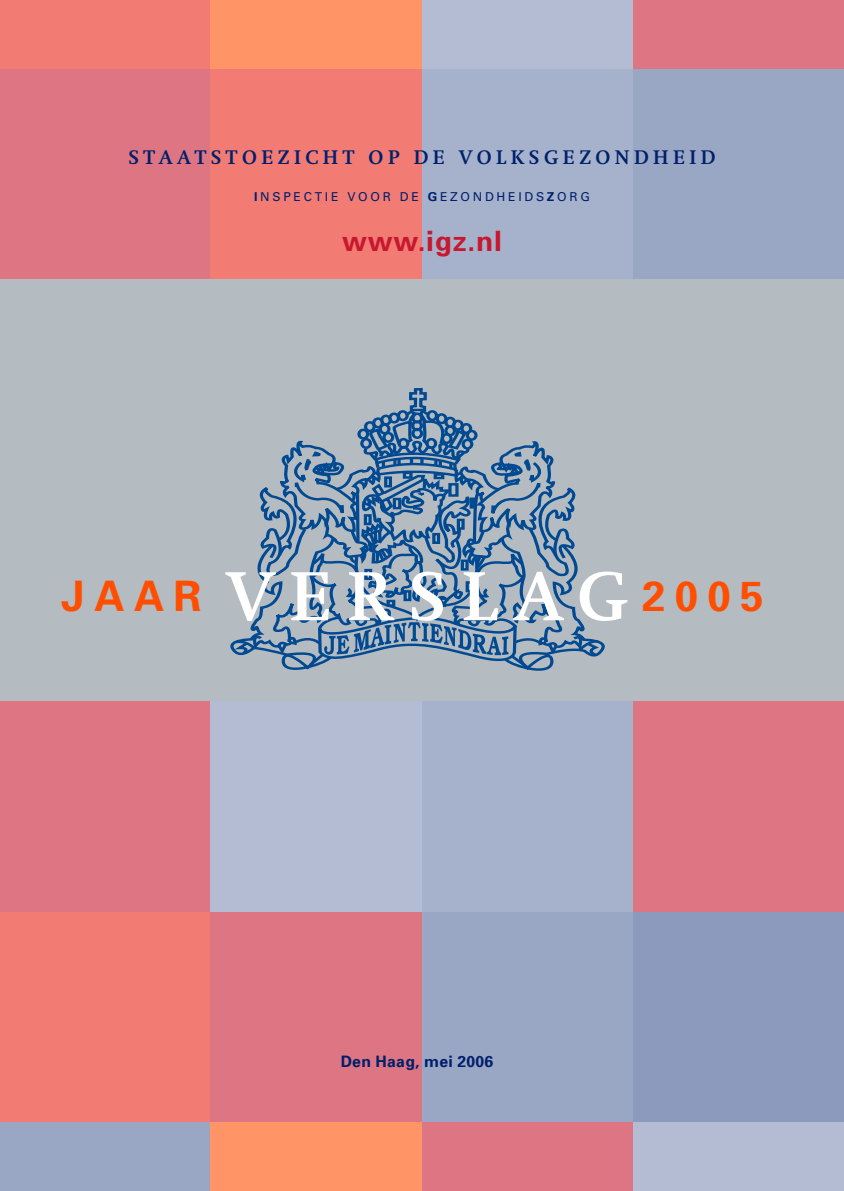
<style>
.page{position:relative;width:844px;height:1191px;background:#fff}
.page>*{position:absolute;margin:0;border:0;box-sizing:border-box;transform-origin:0 0}
.t1{font:700 67.9px "Swift";letter-spacing:.23em;color:#fff}
.t2{font:700 42px "Univers";letter-spacing:.22em;color:#ff4e00}
.t3{font:700 28px "Univers";letter-spacing:.03em;color:#c71830}
.t4{font:700 19.25px "Swift";letter-spacing:.23em;color:#00206b}
.t5{font:700 15.75px "Univers";letter-spacing:.015em;color:#00206b}
.t6{font:12.25px "Univers";letter-spacing:.22em;color:#00206b}
.s1{font-weight:700}
</style>
<div class="page">
<div style="left:0;top:279px;width:843px;height:422px;background:#b4bbc1"></div>
<div style="left:0;top:912px;width:211px;height:210px;background:#f27b74"></div>
<div style="left:0;top:1122px;width:211px;height:69px;background:#99a6c4"></div>
<div style="left:211px;top:912px;width:211px;height:210px;background:#dd7583"></div>
<div style="left:211px;top:1122px;width:211px;height:69px;background:#ff9566"></div>
<div style="left:422px;top:912px;width:210px;height:210px;background:#99a6c4"></div>
<div style="left:422px;top:1122px;width:210px;height:69px;background:#dd7583"></div>
<div style="left:632px;top:912px;width:211px;height:210px;background:#8c9bbd"></div>
<div style="left:632px;top:1122px;width:211px;height:69px;background:#b3bcd3"></div>
<div style="left:0;top:68px;width:211px;height:211px;background:#dd7583"></div>
<div style="left:0;top:701px;width:211px;height:211px;background:#dd7583"></div>
<div style="left:0;top:0;width:211px;height:68px;background:#f27b74"></div>
<div style="left:211px;top:68px;width:211px;height:211px;background:#f27b74"></div>
<div style="left:211px;top:701px;width:211px;height:211px;background:#b3bcd3"></div>
<div style="left:211px;top:0;width:211px;height:68px;background:#ff9566"></div>
<div style="left:422px;top:68px;width:210px;height:211px;background:#a6b1cb"></div>
<div style="left:422px;top:701px;width:210px;height:211px;background:#a6b1cb"></div>
<div style="left:422px;top:0;width:210px;height:68px;background:#b3bcd3"></div>
<div style="left:632px;top:68px;width:211px;height:211px;background:#99a6c4"></div>
<div style="left:632px;top:701px;width:211px;height:211px;background:#dd7583"></div>
<div style="left:632px;top:0;width:211px;height:68px;background:#dd7583"></div>
<svg style="left:230px;top:387px;width:375px;height:284px"></svg>
<p class="t4" style="left:128px;top:150px;width:588px">STAATSTOEZICHT OP DE VOLKSGEZONDHEID</p>
<p class="t6" style="left:254px;top:192px;width:337px"><span class="s1">I</span>NSPECTIE VOOR DE <span class="s1">G</span>EZONDHEIDS<span class="s1">Z</span>ORG</p>
<h3 class="t3" style="left:342px;top:231px;width:161px">www.igz.nl</h3>
<h1 class="t1" style="left:227px;top:569px;width:402px">VERSLAG</h1>
<h2 class="t2" style="left:61px;top:581px;width:141px">JAAR</h2>
<h2 class="t2" style="left:642px;top:581px;width:123px">2005</h2>
<p class="t5" style="left:340px;top:1055px;width:154px">Den Haag, mei 2006</p>
</div>
